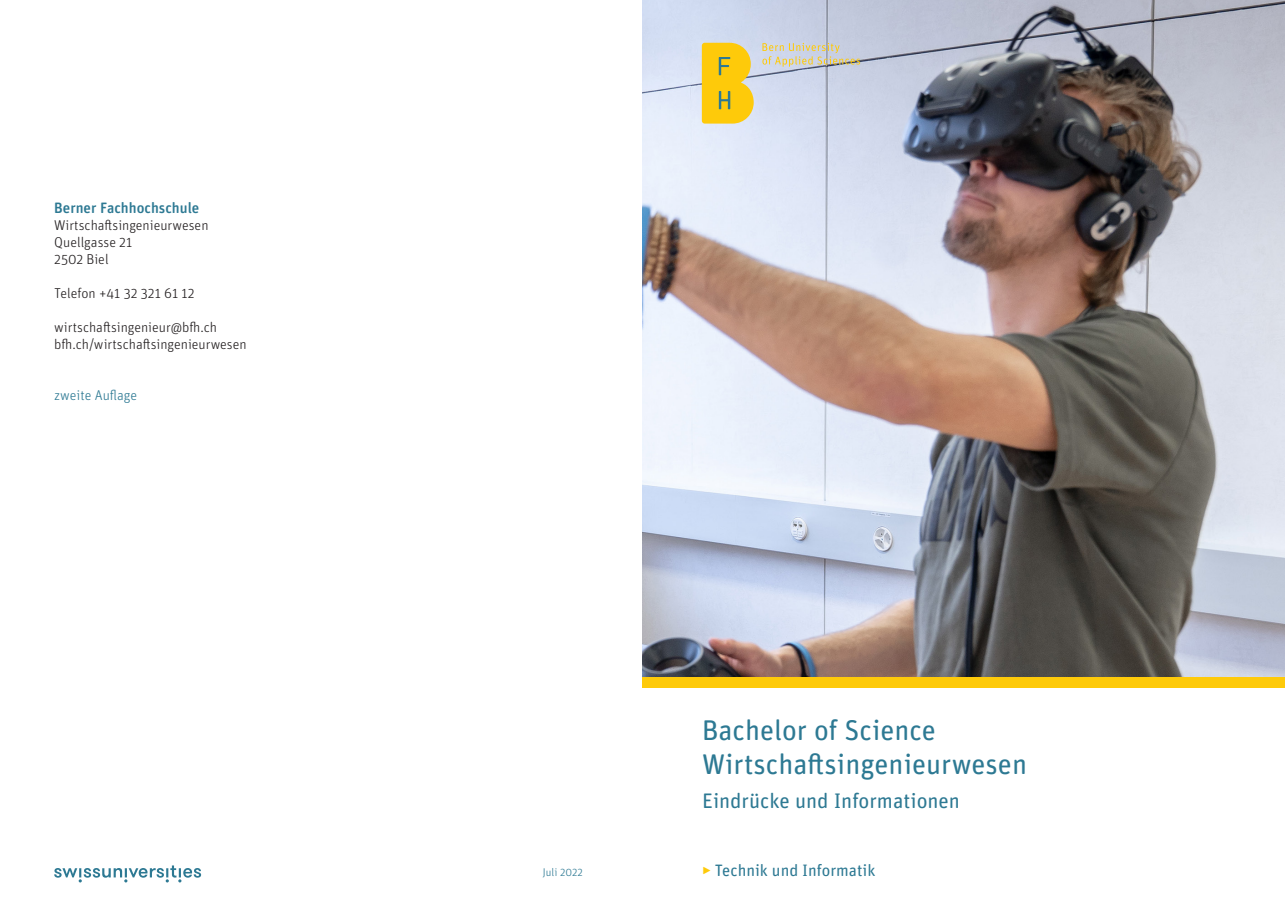
<style>
.page{position:relative;width:1285px;height:919px;background:#fff}
.page>*{position:absolute;margin:0;border:0;box-sizing:border-box;transform-origin:0 0}
.Haupttitel__Grau{font:28.5px "Unit Rounded Pro";color:#2d7993}
.Haupttitel__Grau-2{font:21px "Unit Rounded Pro";color:#2d7993}
.t1{font:16.5px "Unit Rounded Pro";color:#2d7993}
.t2{font:500 15px "Unit Rounded Pro";color:#2d7993}
.t3{font:300 14.25px "Unit Rounded Pro";color:#231f20}
.t4{font:300 14.25px "Unit Rounded Pro";color:#2d7993}
.Fliesstext{font:300 11.25px "Unit Rounded Pro";color:#2d7993}
.s1{font-weight:300;color:#feca0a}
</style>
<div class="page">
<img style="left:642px;top:0;width:642px;height:677px">
<svg style="left:54px;top:865px;width:147px;height:17px"></svg>
<div style="left:642px;top:677px;width:642px;height:11px;background:#feca0a"></div>
<svg style="left:701px;top:43px;width:52px;height:81px;background:#f0c829"></svg>
<svg style="left:762px;top:43px;width:98px;height:24px;background:#ceccbf"></svg>
<p class="t2" style="left:54px;top:197px;width:147px">Berner Fachhochschule</p>
<p class="t3" style="left:54px;top:216px;width:156px">Wirtschaftsingenieurwesen</p>
<p class="t3" style="left:54px;top:233px;width:80px">Quellgasse 21</p>
<p class="t3" style="left:54px;top:250px;width:56px">2502 Biel</p>
<p class="t3" style="left:54px;top:284px;width:142px">Telefon +41 32 321 61 12</p>
<p class="t3" style="left:54px;top:318px;width:164px">wirtschaftsingenieur@bfh.ch</p>
<p class="t3" style="left:54px;top:335px;width:194px">bfh.ch/wirtschaftsingenieurwesen</p>
<p class="t4" style="left:54px;top:386px;width:84px">zweite Auflage</p>
<p class="Haupttitel__Grau" style="left:702px;top:710px;width:235px">Bachelor of Science</p>
<p class="Haupttitel__Grau" style="left:702px;top:744px;width:326px">Wirtschaftsingenieurwesen</p>
<p class="Haupttitel__Grau-2" style="left:702px;top:786px;width:259px">Eindrücke und Informationen</p>
<p class="Fliesstext" style="left:543px;top:865px;width:41px">Juli 2022</p>
<p class="t1" style="left:702px;top:859px;width:175px"><span class="s1">‣</span> Technik und Informatik</p>
</div>
